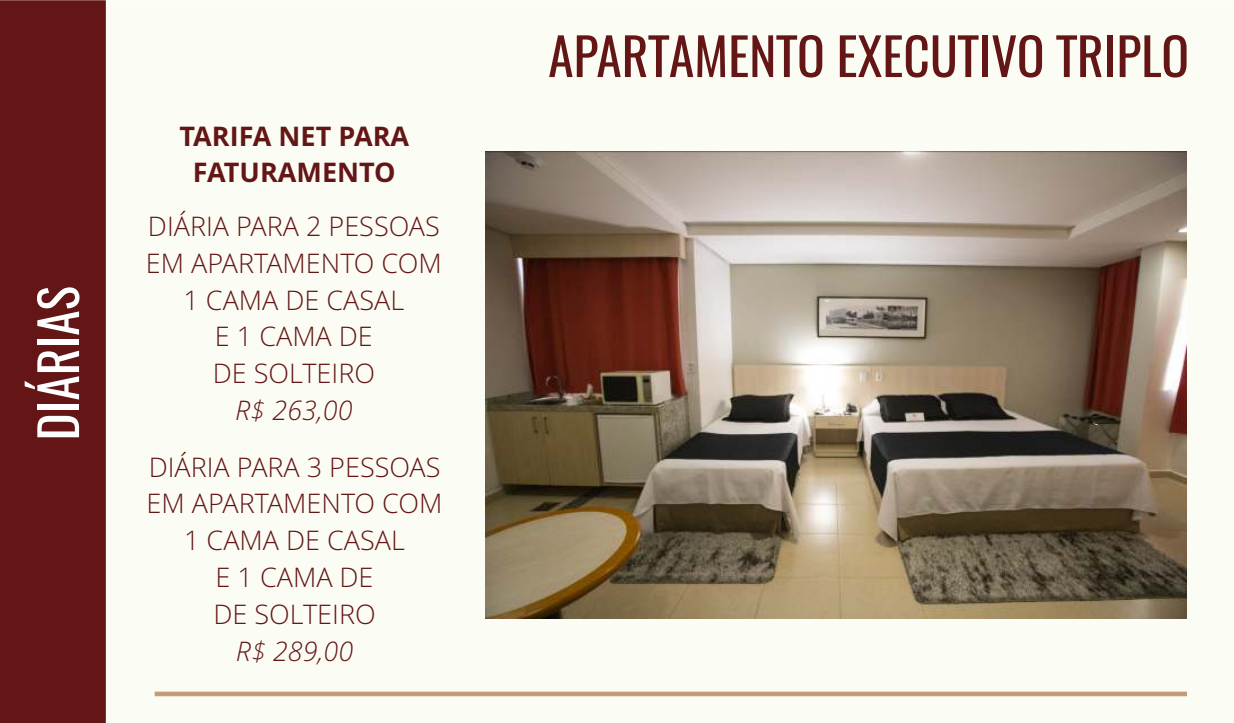
<style>
.page{position:relative;width:1234px;height:723px;background:#fff}
.page>*{position:absolute;margin:0;border:0;box-sizing:border-box;transform-origin:0 0}
.t1{font:51.45px "Oswald";color:#641616}
.t2{font:51.45px "Oswald";color:#fff}
.t3{font:300 27px/36.8px "Open Sans";color:#641616;text-align:center}
.t4{font:700 27px/36.8px "Open Sans";color:#641616;text-align:center}
.t5{font:italic 300 27px "Open Sans";color:#641616}
</style>
<div class="page">
<div style="left:106px;top:1px;width:1127px;height:722px;background:#fbfdf4"></div>
<div style="left:0;top:0;width:106px;height:723px;background:#641616"></div>
<svg style="left:154px;top:691px;width:1032px;height:5px;background:#caa886"></svg>
<img style="left:485px;top:151px;width:701px;height:467px">
<h1 class="t2" style="left:18px;top:440px;width:156px;rotate:-90deg">DIÁRIAS</h1>
<p class="t4" style="left:179px;top:120px;width:231px">TARIFA NET PARA<br>FATURAMENTO</p>
<p class="t3" style="left:146px;top:210px;width:297px">DIÁRIA PARA 2 PESSOAS<br>EM APARTAMENTO COM<br>1 CAMA DE CASAL<br>E 1 CAMA DE<br>DE SOLTEIRO</p>
<p class="t5" style="left:235px;top:399px;width:119px">R$ 263,00</p>
<p class="t3" style="left:147px;top:451px;width:297px">DIÁRIA PARA 3 PESSOAS<br>EM APARTAMENTO COM<br>1 CAMA DE CASAL<br>E 1 CAMA DE<br>DE SOLTEIRO</p>
<p class="t5" style="left:236px;top:640px;width:119px">R$ 289,00</p>
<h1 class="t1" style="left:548px;top:16px;width:642px">APARTAMENTO EXECUTIVO TRIPLO</h1>
</div>
